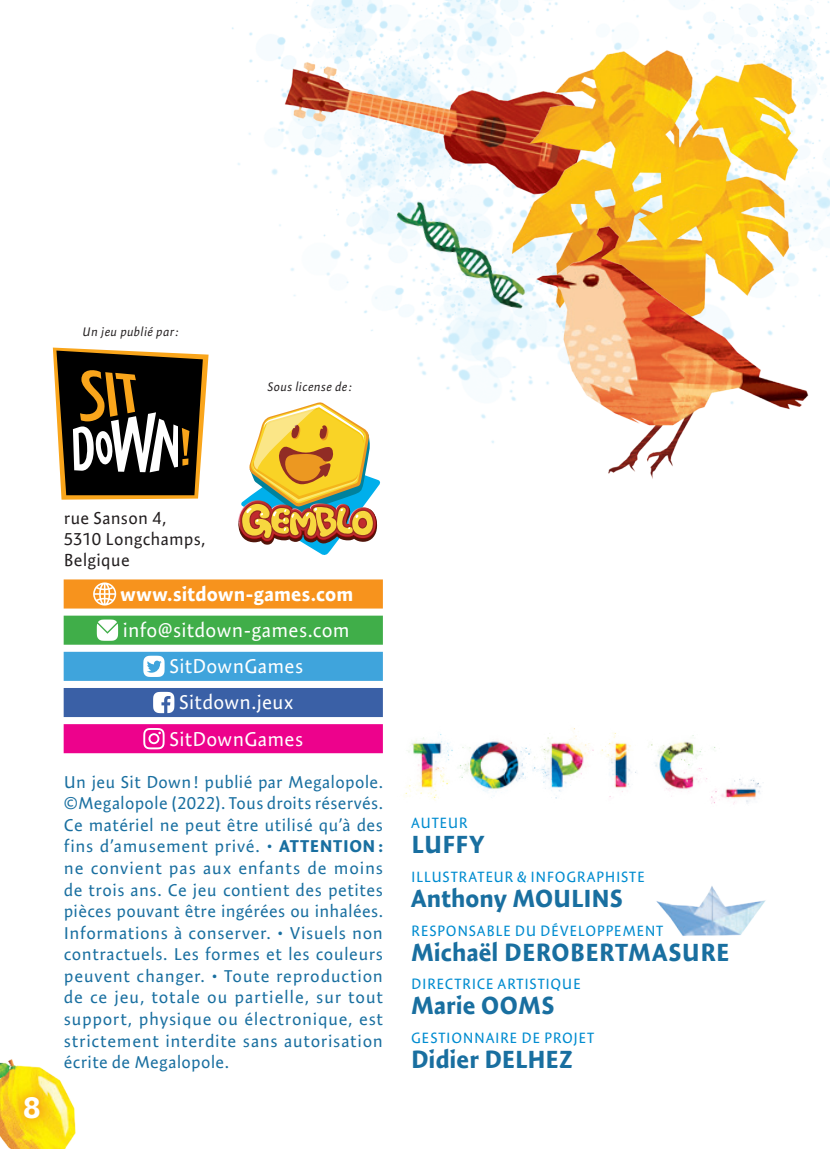
<style>
.page{position:relative;width:830px;height:1149px;background:#fff}
.page>*{position:absolute;margin:0;border:0;box-sizing:border-box;transform-origin:0 0}
.t1{font:700 30px "Expo Sans Pro";color:#fff}
.t2{font:700 25px "Expo Sans Pro";letter-spacing:.005em;color:#196fa0}
.t3{font:20px "Expo Sans Pro";letter-spacing:.01em;color:#fff}
.t4{font:700 20px "Expo Sans Pro";letter-spacing:.01em;color:#fff}
.t5{font:17.25px/21.5px "Expo Sans Pro";letter-spacing:.035em;color:#196fa0;text-align:justify}
.t6{font:17.25px/20.8px "Expo Sans Pro";letter-spacing:.01em;color:#231f20}
.t7{font:15px "Expo Sans Pro";letter-spacing:.04em;color:#008cd0}
.t8{font:italic 12.5px "Expo Sans Pro";letter-spacing:.015em;color:#231f20}
.s1{font-weight:700}
</style>
<div class="page">
<img style="left:208px;top:0;width:621px;height:443px">
<img style="left:248px;top:1px;width:393px;height:247px">
<img style="left:418px;top:32px;width:411px;height:315px">
<img style="left:519px;top:215px;width:310px;height:264px">
<img style="left:355px;top:185px;width:206px;height:138px">
<img style="left:0;top:1059px;width:76px;height:89px">
<img style="left:656px;top:886px;width:110px;height:50px">
<img style="left:405px;top:728px;width:359px;height:77px">
<svg style="left:53px;top:347px;width:155px;height:152px"></svg>
<svg style="left:238px;top:401px;width:143px;height:154px"></svg>
<div style="left:65px;top:689px;width:316px;height:26px;background:#3a60a6"></div>
<svg style="left:153px;top:691px;width:21px;height:22px"></svg>
<div style="left:64px;top:687px;width:318px;height:29px;border:2px solid #3a60a6"></div>
<div style="left:65px;top:616px;width:316px;height:27px;background:#40ae49"></div>
<svg style="left:97px;top:619px;width:21px;height:21px"></svg>
<div style="left:64px;top:615px;width:318px;height:29px;border:2px solid #40ae49"></div>
<div style="left:65px;top:580px;width:316px;height:27px;background:#f7931d"></div>
<svg style="left:93px;top:582px;width:23px;height:23px"></svg>
<div style="left:64px;top:579px;width:318px;height:29px;border:2px solid #f7931d"></div>
<div style="left:65px;top:653px;width:316px;height:26px;background:#3fa4dc"></div>
<svg style="left:143px;top:655px;width:21px;height:21px"></svg>
<div style="left:64px;top:651px;width:318px;height:29px;border:2px solid #3fa4dc"></div>
<div style="left:65px;top:725px;width:316px;height:26px;background:#ed028c"></div>
<svg style="left:143px;top:728px;width:21px;height:21px"></svg>
<div style="left:64px;top:724px;width:318px;height:29px;border:2px solid #ed028c"></div>
<svg style="left:9px;top:1081px;width:45px;height:52px;background:#fad21f"></svg>
<p class="t8" style="left:83px;top:324px;width:97px">Un jeu publié par:</p>
<p class="t8" style="left:268px;top:379px;width:86px">Sous license de:</p>
<h1 class="t1" style="left:23px;top:1088px;width:18px">8</h1>
<p class="t6" style="left:64px;top:507px;width:143px">rue Sanson 4,<br>5310 Longchamps,<br>Belgique</p>
<p class="t4" style="left:120px;top:581px;width:234px">www.sitdown-games.com</p>
<p class="t3" style="left:123px;top:618px;width:228px">info@sitdown-games.com</p>
<p class="t3" style="left:169px;top:654px;width:135px">SitDownGames</p>
<p class="t3" style="left:179px;top:690px;width:116px">Sitdown.jeux</p>
<p class="t3" style="left:169px;top:726px;width:135px">SitDownGames</p>
<p class="t5" style="left:64px;top:770px;width:320px">Un jeu Sit Down! publié par Megalopole. ©Megalopole (2022). Tous droits réservés.<br>Ce matériel ne peut être utilisé qu’à des fins d’amusement privé. • <span class="s1">ATTENTION : </span>ne convient pas aux enfants de moins de trois ans. Ce jeu contient des petites pièces pouvant être ingérées ou inhalées.<br>Informations à conserver. • Visuels non contractuels. Les formes et les couleurs peuvent changer. • Toute reproduction de ce jeu, totale ou partielle, sur tout support, physique ou électronique, est strictement interdite sans autorisation écrite de Megalopole.</p>
<p class="t7" style="left:411px;top:814px;width:58px">AUTEUR</p>
<h2 class="t2" style="left:411px;top:829px;width:74px">LUFFY</h2>
<p class="t7" style="left:411px;top:867px;width:235px">ILLUSTRATEUR &amp; INFOGRAPHISTE</p>
<h2 class="t2" style="left:411px;top:882px;width:213px">Anthony MOULINS</h2>
<p class="t7" style="left:411px;top:921px;width:253px">RESPONSABLE DU DÉVELOPPEMENT</p>
<h2 class="t2" style="left:411px;top:936px;width:320px">Michaël DEROBERTMASURE</h2>
<p class="t7" style="left:411px;top:975px;width:171px">DIRECTRICE ARTISTIQUE</p>
<h2 class="t2" style="left:411px;top:989px;width:145px">Marie OOMS</h2>
<p class="t7" style="left:411px;top:1028px;width:184px">GESTIONNAIRE DE PROJET</p>
<h2 class="t2" style="left:411px;top:1043px;width:163px">Didier DELHEZ</h2>
</div>
